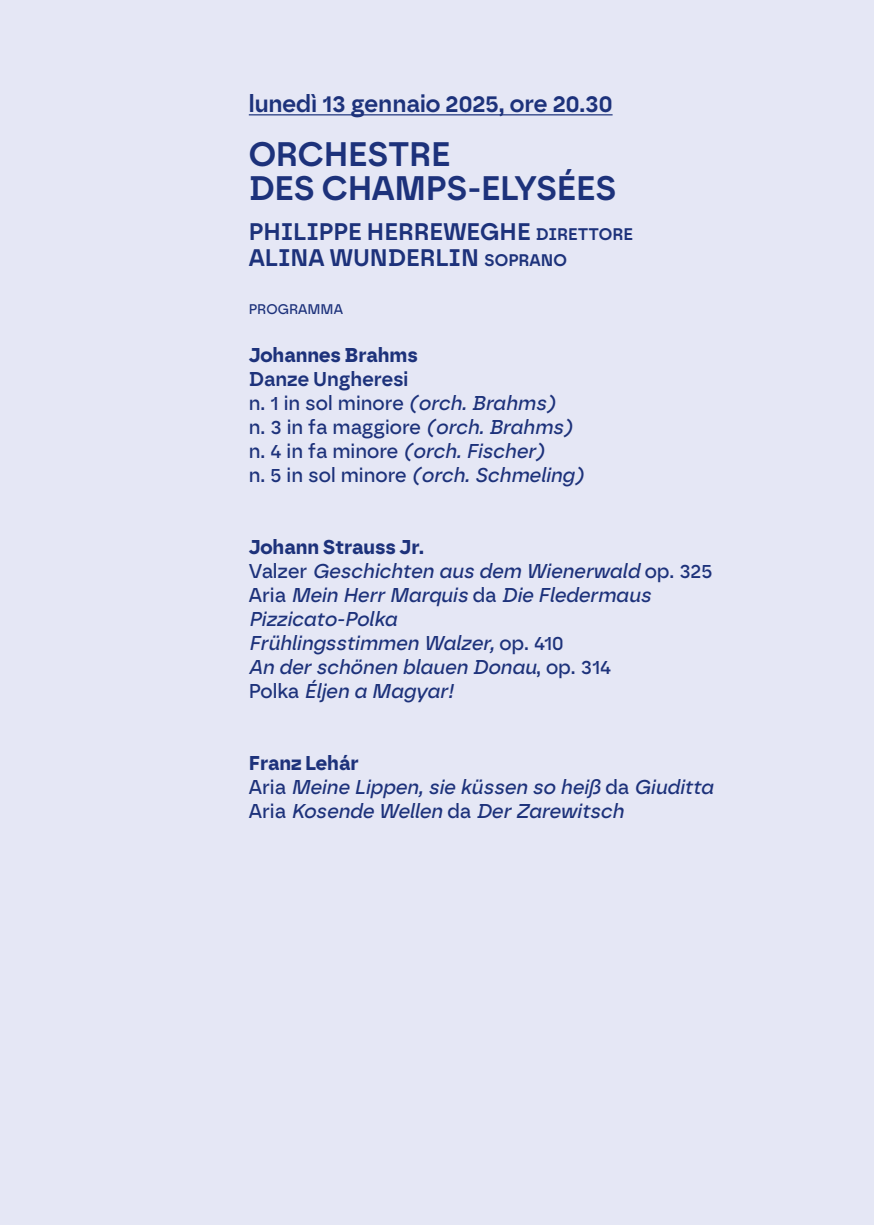
<style>
.page{position:relative;width:874px;height:1225px;background:#fff}
.page>*{position:absolute;margin:0;border:0;box-sizing:border-box;transform-origin:0 0}
.t1{font:600 34px/34px "Borna";letter-spacing:-.01em;color:#1d327b}
.t2{font:600 24px/26px "Borna";color:#1d327b}
.t3{font:italic 500 20px/24px "Borna";color:#1d327b}
.t4{font:500 20px/24px "Borna";color:#1d327b}
.t5{font:700 20px "Borna";color:#1d327b}
.t6{font:500 14px "Borna";color:#1d327b}
.s1{font-size:16.8px}
.s2{font-weight:600}
.s3{font-style:italic}
.s4{font-weight:700;font-style:normal}
.s5{font-style:normal}
</style>
<div class="page">
<div style="left:0;top:0;width:873px;height:1225px;background:#e5e7f5"></div>
<hr style="left:249px;top:114px;width:363px;height:1px;background:#1d327b">
<p class="t2" style="left:249px;top:90px;width:365px">lunedì 13 gennaio 2025, ore 20.30</p>
<h1 class="t1" style="left:249px;top:137px;width:369px">ORCHESTRE<br>DES CHAMPS-ELYSÉES</h1>
<p class="t2" style="left:249px;top:218px;width:385px">PHILIPPE HERREWEGHE <span class="s1">DIRETTORE<br></span>ALINA WUNDERLIN <span class="s1">SOPRANO</span></p>
<p class="t6" style="left:249px;top:300px;width:96px">PROGRAMMA</p>
<p class="t5" style="left:249px;top:343px;width:170px">Johannes Brahms</p>
<p class="t4" style="left:249px;top:367px;width:336px"><span class="s2">Danze Ungheresi<br></span>n. 1 in sol minore <span class="s3">(orch. Brahms)<br></span>n. 3 in fa maggiore <span class="s3">(orch. Brahms) </span>n. 4 in fa minore <span class="s3">(orch. Fischer)<br></span>n. 5 in sol minore <span class="s3">(orch. Schmeling)</span></p>
<p class="t3" style="left:249px;top:535px;width:465px"><span class="s4">Johann Strauss Jr.<br></span><span class="s5">Valzer</span> Geschichten aus dem Wienerwald <span class="s5">op. 325<br>Aria</span> Mein Herr Marquis <span class="s5">da</span> Die Fledermaus<br>Pizzicato-Polka<br>Frühlingsstimmen Walzer, <span class="s5">op. 410<br></span>An der schönen blauen Donau<span class="s5">, op. 314<br>Polka</span> Éljen a Magyar!</p>
<p class="t3" style="left:249px;top:751px;width:466px"><span class="s4">Franz Lehár<br></span><span class="s5">Aria</span> Meine Lippen, sie küssen so heiß <span class="s5">da</span> Giuditta<br><span class="s5">Aria</span> Kosende Wellen <span class="s5">da</span> Der Zarewitsch</p>
</div>
